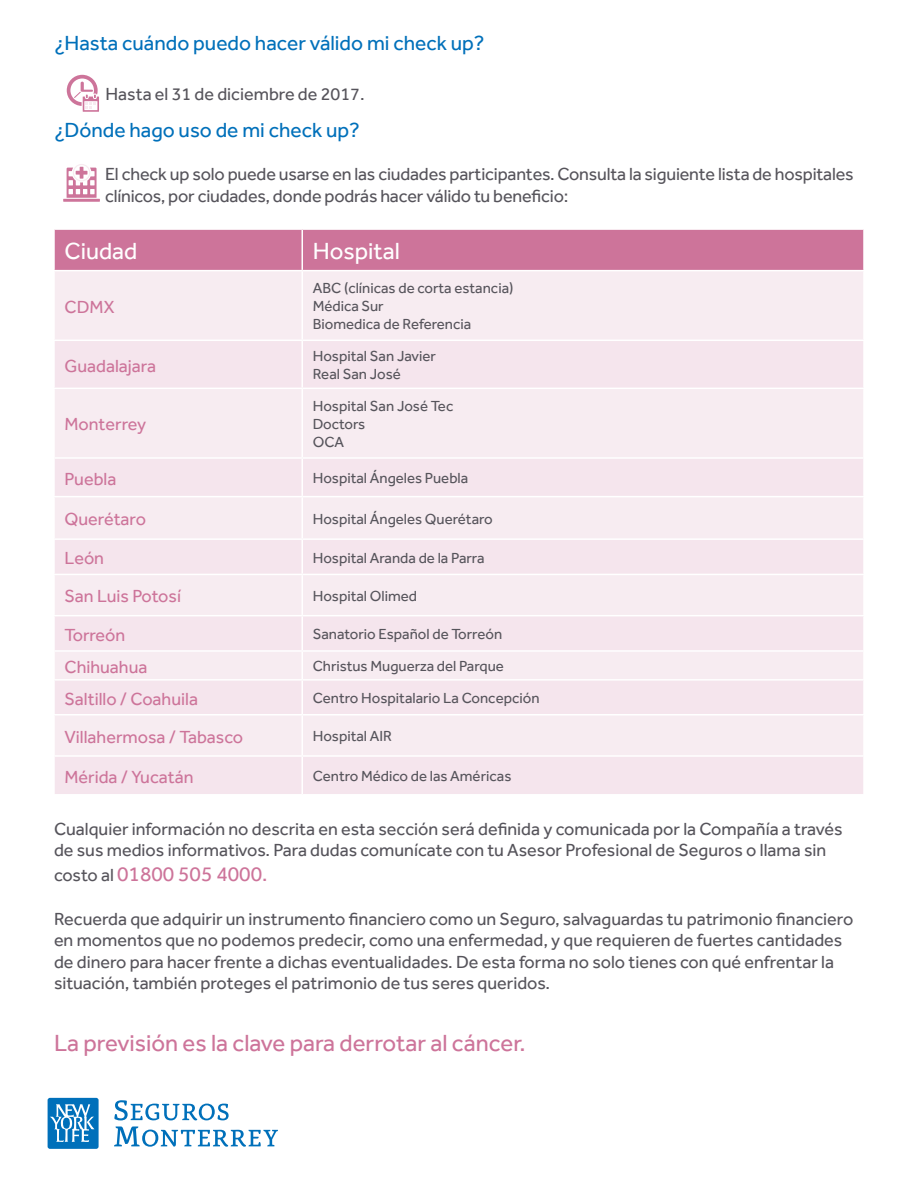
<style>
.page{position:relative;width:918px;height:1188px;background:#fff}
.page>*{position:absolute;margin:0;border:0;box-sizing:border-box;transform-origin:0 0}
.t1{font:24px "NYLIC Effra";color:#cd749a}
.t2{font:24px "NYLIC Effra";color:#fff}
.t3{font:21px "NYLIC Effra";color:#0070ba}
.t4{font:21px "NYLIC Effra";color:#cd749a}
.t5{font:18px/21.6px "NYLIC Effra";color:#56545b}
.t6{font:18px "NYLIC Effra";color:#cd749a}
.t7{font:15px "NYLIC Effra";color:#56545b}
.s1{font-size:18px;color:#56545b}
</style>
<div class="page">
<svg style="left:67px;top:75px;width:32px;height:37px"></svg>
<div style="left:48px;top:1098px;width:51px;height:51px;background:#0070ba;border-radius:2px"></div>
<svg style="left:114px;top:1100px;width:115px;height:20px"></svg>
<svg style="left:114px;top:1126px;width:164px;height:21px"></svg>
<svg style="left:50px;top:1104px;width:45px;height:38px"></svg>
<hr style="left:63px;top:199px;width:37px;height:3px;background:#cd749a">
<svg style="left:67px;top:164px;width:30px;height:34px"></svg>
<div style="left:55px;top:230px;width:808px;height:40px;background:#cd749a"></div>
<div style="left:55px;top:271px;width:808px;height:69px;background:#f7ecf1"></div>
<div style="left:55px;top:341px;width:808px;height:453px;background:#f6e8ef"></div>
<hr style="left:302px;top:230px;width:1px;height:40px;background:#fff">
<hr style="left:302px;top:271px;width:1px;height:69px;background:#fff">
<hr style="left:302px;top:341px;width:1px;height:47px;background:#fff">
<hr style="left:53px;top:388px;width:249px;height:1px;background:#fff">
<hr style="left:53px;top:679px;width:249px;height:2px;background:#fff">
<hr style="left:53px;top:714px;width:249px;height:2px;background:#fff">
<hr style="left:53px;top:755px;width:249px;height:2px;background:#fff">
<hr style="left:53px;top:457px;width:249px;height:2px;background:#fff">
<hr style="left:53px;top:496px;width:249px;height:1px;background:#fff">
<hr style="left:302px;top:459px;width:1px;height:37px;background:#fff">
<hr style="left:53px;top:538px;width:249px;height:2px;background:#fff">
<hr style="left:53px;top:574px;width:249px;height:1px;background:#fff">
<hr style="left:302px;top:540px;width:1px;height:34px;background:#fff">
<hr style="left:53px;top:615px;width:249px;height:1px;background:#fff">
<hr style="left:53px;top:650px;width:249px;height:2px;background:#fff">
<hr style="left:302px;top:616px;width:1px;height:34px;background:#fff">
<hr style="left:302px;top:388px;width:563px;height:1px;background:#fff">
<hr style="left:302px;top:389px;width:1px;height:68px;background:#fff">
<hr style="left:302px;top:457px;width:563px;height:2px;background:#fff">
<hr style="left:302px;top:496px;width:563px;height:1px;background:#fff">
<hr style="left:302px;top:497px;width:1px;height:41px;background:#fff">
<hr style="left:302px;top:538px;width:563px;height:2px;background:#fff">
<hr style="left:302px;top:574px;width:563px;height:1px;background:#fff">
<hr style="left:302px;top:575px;width:1px;height:40px;background:#fff">
<hr style="left:302px;top:615px;width:563px;height:1px;background:#fff">
<hr style="left:302px;top:650px;width:563px;height:2px;background:#fff">
<svg style="left:302px;top:652px;width:1px;height:27px"></svg>
<hr style="left:302px;top:681px;width:1px;height:33px;background:#fff">
<hr style="left:302px;top:716px;width:1px;height:39px;background:#fff">
<hr style="left:302px;top:757px;width:1px;height:37px;background:#fff">
<hr style="left:302px;top:679px;width:563px;height:2px;background:#fff">
<hr style="left:302px;top:714px;width:563px;height:2px;background:#fff">
<hr style="left:302px;top:755px;width:563px;height:2px;background:#fff">
<p class="t3" style="left:54px;top:30px;width:432px">¿Hasta cuándo puedo hacer válido mi check up?</p>
<p class="t5" style="left:106px;top:83px;width:261px">Hasta el 31 de diciembre de 2017.</p>
<p class="t3" style="left:54px;top:118px;width:307px">¿Dónde hago uso de mi check up?</p>
<p class="t5" style="left:105px;top:163px;width:750px">El check up solo puede usarse en las ciudades participantes. Consulta la siguiente lista de hospitales clínicos, por ciudades, donde podrás hacer válido tu beneficio:</p>
<p class="t2" style="left:64px;top:237px;width:74px">Ciudad</p>
<p class="t2" style="left:313px;top:237px;width:89px">Hospital</p>
<p class="t6" style="left:64px;top:296px;width:51px">CDMX</p>
<p class="t7" style="left:313px;top:280px;width:202px">ABC (clínicas de corta estancia)</p>
<p class="t7" style="left:313px;top:298px;width:72px">Médica Sur</p>
<p class="t7" style="left:313px;top:316px;width:160px">Biomedica de Referencia</p>
<p class="t6" style="left:64px;top:355px;width:93px">Guadalajara</p>
<p class="t6" style="left:64px;top:414px;width:83px">Monterrey</p>
<p class="t7" style="left:313px;top:348px;width:125px">Hospital San Javier</p>
<p class="t7" style="left:313px;top:366px;width:90px">Real San José</p>
<p class="t7" style="left:313px;top:397px;width:142px">Hospital San José Tec</p>
<p class="t7" style="left:313px;top:415px;width:54px">Doctors</p>
<p class="t7" style="left:313px;top:433px;width:33px">OCA</p>
<p class="t6" style="left:64px;top:468px;width:53px">Puebla</p>
<p class="t7" style="left:313px;top:470px;width:157px">Hospital Ángeles Puebla</p>
<p class="t6" style="left:64px;top:509px;width:83px">Querétaro</p>
<p class="t7" style="left:313px;top:510px;width:182px">Hospital Ángeles Querétaro</p>
<p class="t6" style="left:64px;top:548px;width:41px">León</p>
<p class="t7" style="left:313px;top:549px;width:173px">Hospital Aranda de la Parra</p>
<p class="t6" style="left:64px;top:586px;width:118px">San Luis Potosí</p>
<p class="t7" style="left:313px;top:587px;width:106px">Hospital Olimed</p>
<p class="t6" style="left:64px;top:624px;width:62px">Torreón</p>
<p class="t7" style="left:313px;top:626px;width:191px">Sanatorio Español de Torreón</p>
<p class="t6" style="left:64px;top:656px;width:84px">Chihuahua</p>
<p class="t7" style="left:313px;top:658px;width:193px">Christus Muguerza del Parque</p>
<p class="t6" style="left:64px;top:688px;width:135px">Saltillo / Coahuila</p>
<p class="t7" style="left:313px;top:690px;width:228px">Centro Hospitalario La Concepción</p>
<p class="t6" style="left:64px;top:726px;width:180px">Villahermosa / Tabasco</p>
<p class="t7" style="left:313px;top:728px;width:81px">Hospital AIR</p>
<p class="t6" style="left:64px;top:766px;width:131px">Mérida / Yucatán</p>
<p class="t7" style="left:313px;top:768px;width:200px">Centro Médico de las Américas</p>
<p class="t5" style="left:54px;top:817px;width:790px">Cualquier información no descrita en esta sección será definida y comunicada por la Compañía a través de sus medios informativos. Para dudas comunícate con tu Asesor Profesional de Seguros o llama sin</p>
<p class="t4" style="left:54px;top:862px;width:215px"><span class="s1">costo al</span> 01800 505 4000.</p>
<p class="t5" style="left:54px;top:907px;width:801px">Recuerda que adquirir un instrumento financiero como un Seguro, salvaguardas tu patrimonio financiero en momentos que no podemos predecir, como una enfermedad, y que requieren de fuertes cantidades de dinero para hacer frente a dichas eventualidades. De esta forma no solo tienes con qué enfrentar la situación, también proteges el patrimonio de tus seres queridos.</p>
<p class="t1" style="left:54px;top:1029px;width:473px">La previsión es la clave para derrotar al cáncer.</p>
</div>
